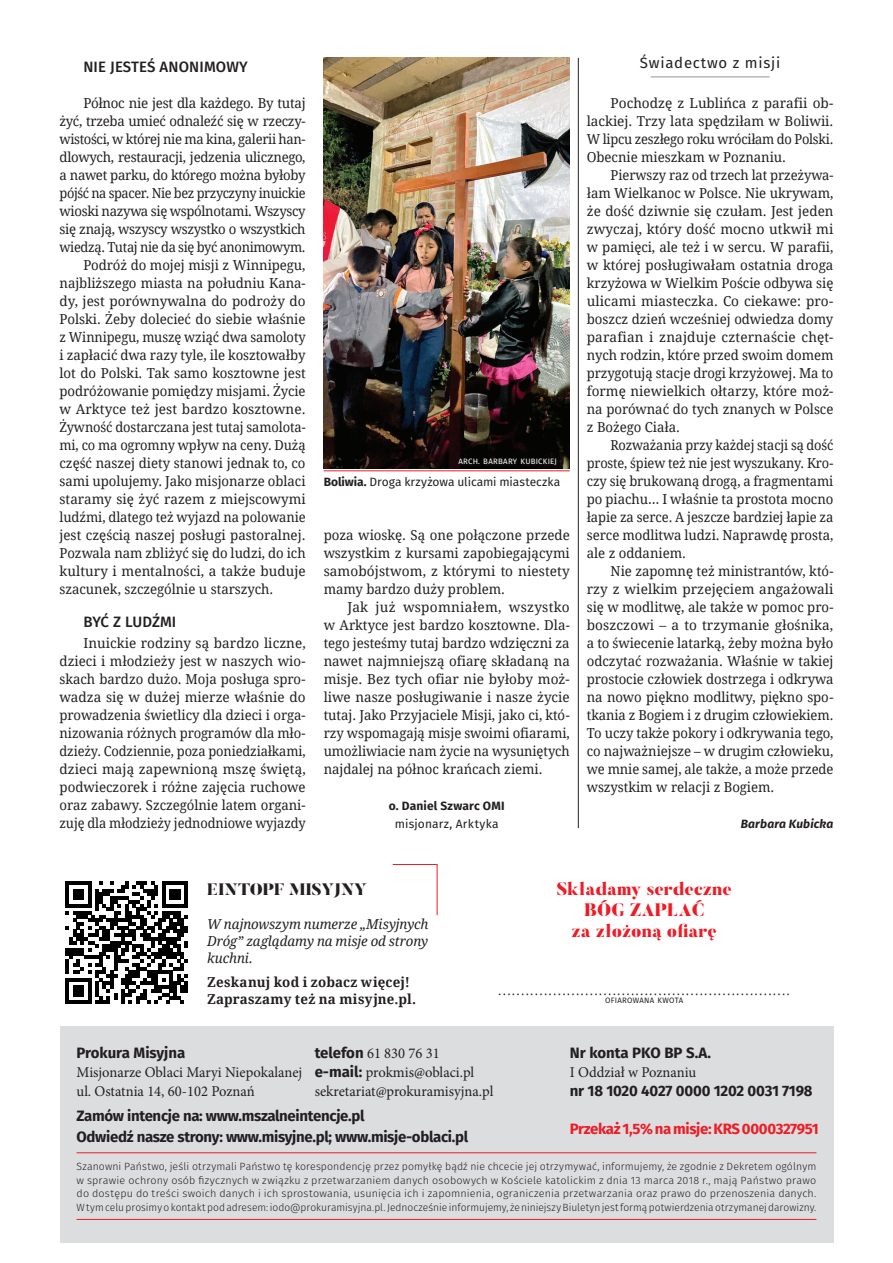
<style>
.page{position:relative;width:893px;height:1263px;background:#fff}
.page>*{position:absolute;margin:0;border:0;box-sizing:border-box;transform-origin:0 0}
.Tytuł_ofiara{font:900 18px/21px "Butler";color:#ee1c26;text-align:center}
.Tytuł_QR{font:900 16.5px "Butler";color:#231f20}
.t1{font:15px/18.8px "Minion Pro";color:#231f20}
.t2{font:700 15px "Fira Sans";letter-spacing:-.02em;color:#231f20}
.t3{font:700 15px "Fira Sans";letter-spacing:-.02em;color:#ee1c26}
.t4{font:700 15px "Fira Sans";color:#231f20}
._09_srodtytul{font:500 15px "Fira Sans";letter-spacing:.01em;color:#231f20}
.Nadtytuł{font:15px "Fira Sans";letter-spacing:.05em;color:#231f20}
._09_srodtytul-2{font:500 15px "Fira Sans";letter-spacing:-.015em;color:#231f20}
._01_body_tekst{font:13.65px/18px "Droid Serif";letter-spacing:-.005em;color:#231f20;text-align:justify}
._01_body_tekst-2{font:13.65px/18px "Droid Serif";letter-spacing:-.005em;color:#231f20;text-align:justify;scale:.96 1}
._01_body_tekst-3{font:13.65px/18px "Droid Serif";letter-spacing:-.005em;color:#231f20;text-align:justify;scale:.95 1}
._01_body_tekst-4{font:13.65px/18px "Droid Serif";letter-spacing:-.005em;color:#231f20;text-align:justify;scale:.93 1}
._24_notka_QR_kod{font:italic 13.65px/17px "Droid Serif";letter-spacing:-.01em;color:#231f20;text-align:justify}
._24_notka_QR_kod-2{font:700 13.65px/17px "Droid Serif";letter-spacing:.015em;color:#231f20}
.Kropki_w_podziękowan{font:12px "Droid Serif";color:#231f20}
.Podpis_zdjęcia{font:12px "Fira Sans";color:#231f20}
.Autor_tekstu{font:700 12px "Fira Sans";letter-spacing:.015em;color:#231f20}
.Autor_tekstu-2{font:12px "Fira Sans";letter-spacing:.02em;color:#231f20}
.Autor_tekstu-3{font:italic 700 12px "Fira Sans";letter-spacing:.015em;color:#231f20}
.t5{font:300 10.5px/13.5px "Fira Sans";color:#231f20;text-align:justify}
._23_autor_zdjecia{font:7.8px "Fira Sans";letter-spacing:.035em;color:#fff}
._23_autor_zdjecia-2{font:7.8px "Fira Sans";letter-spacing:.03em;color:#231f20}
.s1{font-weight:700}
.s2{font-family:"Fira Sans";font-weight:700}
</style>
<div class="page">
<div style="left:60px;top:1026px;width:773px;height:216px;background:#dcdddf"></div>
<hr style="left:77px;top:1152px;width:739px;height:1px;background:#ee1c26">
<hr style="left:77px;top:1219px;width:739px;height:1px;background:#ee1c26">
<img style="left:323px;top:58px;width:247px;height:410px">
<svg style="left:65px;top:881px;width:123px;height:123px"></svg>
<svg style="left:392px;top:864px;width:46px;height:52px"></svg>
<hr style="left:324px;top:470px;width:246px;height:1px;background:#ee1c26">
<hr style="left:651px;top:77px;width:119px;height:1px;background:#939598">
<hr style="left:578px;top:58px;width:1px;height:770px;background:#231f20">
<div style="left:458px;top:459px;width:100px;height:8px;background:#0c0b09"></div>
<p class="_09_srodtytul" style="left:83px;top:55px;width:166px">NIE JESTEŚ ANONIMOWY</p>
<p class="_01_body_tekst" style="left:60px;top:94px;width:248px;text-indent:24px">Północ nie jest dla każdego. By tutaj żyć, trzeba umieć odnaleźć się w rzeczy&shy;wistości, w której nie ma kina, galerii han&shy;dlowych, restauracji, jedzenia ulicznego, a nawet parku, do którego można byłoby pójść na spacer. Nie bez przyczyny inuickie wioski nazywa się wspólnotami. Wszyscy się znają, wszyscy wszystko o wszystkich wiedzą. Tutaj nie da się być anonimowym.</p>
<p class="_01_body_tekst-2" style="left:60px;top:256px;width:258px;text-indent:24px">Podróż do mojej misji z Winnipegu, najbliższego miasta na południu Kana&shy;dy, jest porównywalna do podroży do Polski. Żeby dolecieć do siebie właśnie z Winnipegu, muszę wziąć dwa samoloty i zapłacić dwa razy tyle, ile kosztowałby lot do Polski. Tak samo kosztowne jest podróżowanie pomiędzy misjami. Życie w Arktyce też jest bardzo kosztowne.<br>Żywność dostarczana jest tutaj samolota&shy;mi, co ma ogromny wpływ na ceny. Dużą część naszej diety stanowi jednak to, co sami upolujemy. Jako misjonarze oblaci staramy się żyć razem z miejscowymi ludźmi, dlatego też wyjazd na polowanie jest częścią naszej posługi pastoralnej.<br>Pozwala nam zbliżyć się do ludzi, do ich kultury i mentalności, a także buduje szacunek, szczególnie u starszych.</p>
<p class="_09_srodtytul-2" style="left:83px;top:610px;width:94px">BYĆ Z LUDŹMI</p>
<p class="_01_body_tekst" style="left:60px;top:634px;width:248px;text-indent:24px">Inuickie rodziny są bardzo liczne, dzieci i młodzieży jest w naszych wio&shy;skach bardzo dużo. Moja posługa spro&shy;wadza się w dużej mierze właśnie do prowadzenia świetlicy dla dzieci i orga&shy;nizowania różnych programów dla mło&shy;dzieży. Codziennie, poza poniedziałkami, dzieci mają zapewnioną mszę świętą, podwieczorek i różne zajęcia ruchowe oraz zabawy. Szczególnie latem organi&shy;zuję dla młodzieży jednodniowe wyjazdy</p>
<p class="_23_autor_zdjecia" style="left:458px;top:456px;width:100px">ARCH. BARBARY KUBICKIEJ</p>
<p class="Podpis_zdjęcia" style="left:324px;top:473px;width:238px"><span class="s1">Boliwia.</span> Droga krzyżowa ulicami miasteczka</p>
<p class="_01_body_tekst" style="left:324px;top:526px;width:248px">poza wioskę. Są one połączone przede wszystkim z kursami zapobiegającymi samobójstwom, z którymi to niestety mamy bardzo duży problem.</p>
<p class="_01_body_tekst" style="left:324px;top:598px;width:248px;text-indent:24px">Jak już wspomniałem, wszystko w Arktyce jest bardzo kosztowne. Dla&shy;tego jesteśmy tutaj bardzo wdzięczni za nawet najmniejszą ofiarę składaną na misje. Bez tych ofiar nie byłoby moż&shy;liwe nasze posługiwanie i nasze życie tutaj. Jako Przyjaciele Misji, jako ci, któ&shy;rzy wspomagają misje swoimi ofiarami, umożliwiacie nam życie na wysuniętych najdalej na północ krańcach ziemi.</p>
<p class="Autor_tekstu" style="left:389px;top:796px;width:117px">o. Daniel Szwarc OMI</p>
<p class="Autor_tekstu-2" style="left:395px;top:815px;width:105px">misjonarz, Arktyka</p>
<p class="Nadtytuł" style="left:640px;top:51px;width:142px">Świadectwo z misji</p>
<p class="_01_body_tekst" style="left:587px;top:94px;width:248px;text-indent:24px">Pochodzę z Lublińca z parafii ob&shy;lackiej. Trzy lata spędziłam w Boliwii.<br>W lipcu zeszłego roku wróciłam do Polski.<br>Obecnie mieszkam w Poznaniu.</p>
<p class="_01_body_tekst-3" style="left:587px;top:166px;width:261px;text-indent:24px">Pierwszy raz od trzech lat przeżywa&shy;łam Wielkanoc w Polsce. Nie ukrywam, że dość dziwnie się czułam. Jest jeden zwyczaj, który dość mocno utkwił mi w pamięci, ale też i w sercu. W parafii, w której posługiwałam ostatnia droga krzyżowa w Wielkim Poście odbywa się ulicami miasteczka. Co ciekawe: pro&shy;boszcz dzień wcześniej odwiedza domy parafian i znajduje czternaście chęt&shy;nych rodzin, które przed swoim domem przygotują stacje drogi krzyżowej. Ma to formę niewielkich ołtarzy, które moż&shy;na porównać do tych znanych w Polsce z Bożego Ciała.</p>
<p class="_01_body_tekst-4" style="left:587px;top:436px;width:267px;text-indent:24px">Rozważania przy każdej stacji są dość proste, śpiew też nie jest wyszukany. Kro&shy;czy się brukowaną drogą, a fragmentami po piachu… I właśnie ta prostota mocno łapie za serce. A jeszcze bardziej łapie za serce modlitwa ludzi. Naprawdę prosta, ale z oddaniem.</p>
<p class="_01_body_tekst-2" style="left:587px;top:562px;width:258px;text-indent:24px">Nie zapomnę też ministrantów, któ&shy;rzy z wielkim przejęciem angażowali się w modlitwę, ale także w pomoc pro&shy;boszczowi – a to trzymanie głośnika, a to świecenie latarką, żeby można było odczytać rozważania. Właśnie w takiej prostocie człowiek dostrzega i odkrywa na nowo piękno modlitwy, piękno spo&shy;tkania z Bogiem i z drugim człowiekiem.<br>To uczy także pokory i odkrywania tego, co najważniejsze – w drugim człowieku, we mnie samej, ale także, a może przede wszystkim w relacji z Bogiem.</p>
<p class="Autor_tekstu-3" style="left:741px;top:814px;width:94px">Barbara Kubicka</p>
<p class="Tytuł_QR" style="left:207px;top:879px;width:161px">EINTOPF MISYJNY</p>
<p class="_24_notka_QR_kod" style="left:207px;top:916px;width:223px">W najnowszym numerze „Misyjnych Dróg” zaglądamy na misje od strony kuchni.</p>
<p class="_24_notka_QR_kod-2" style="left:207px;top:974px;width:211px">Zeskanuj kod i zobacz więcej!<br>Zapraszamy też na misyjne.pl.</p>
<p class="Tytuł_ofiara" style="left:557px;top:879px;width:177px">Składamy serdeczne<br>BÓG ZAPŁAĆ<br>za złożoną ofiarę</p>
<p class="Kropki_w_podziękowan" style="left:498px;top:983px;width:293px">................................................................</p>
<p class="_23_autor_zdjecia-2" style="left:605px;top:995px;width:80px">OFIAROWANA KWOTA</p>
<p class="t4" style="left:77px;top:1040px;width:110px">Prokura Misyjna</p>
<p class="t1" style="left:77px;top:1063px;width:227px">Misjonarze Oblaci Maryi Niepokalanej ul. Ostatnia 14, 60-102 Poznań</p>
<p class="t2" style="left:77px;top:1124px;width:393px">Odwiedź nasze strony: www.misyjne.pl; www.misje-oblaci.pl</p>
<p class="t1" style="left:315px;top:1044px;width:180px"><span class="s2">telefon</span> 61 830 76 31<br><span class="s2">e-mail:</span> prokmis@oblaci.pl sekretariat@prokuramisyjna.pl</p>
<p class="t4" style="left:570px;top:1040px;width:143px">Nr konta PKO BP S.A.</p>
<p class="t1" style="left:570px;top:1063px;width:128px">I Oddział w Poznaniu</p>
<p class="t2" style="left:570px;top:1078px;width:244px">nr 18 1020 4027 0000 1202 0031 7198</p>
<p class="t2" style="left:77px;top:1103px;width:289px">Zamów intencje na: www.mszalneintencje.pl</p>
<p class="t3" style="left:570px;top:1116px;width:250px">Przekaż 1,5% na misje: KRS 0000327951</p>
<p class="t5" style="left:77px;top:1160px;width:741px">Szanowni Państwo, jeśli otrzymali Państwo tę korespondencję przez pomyłkę bądź nie chcecie jej otrzymywać, informujemy, że zgodnie z Dekretem ogólnym w sprawie ochrony osób fizycznych w związku z przetwarzaniem danych osobowych w Kościele katolickim z dnia 13 marca 2018 r., mają Państwo prawo do dostępu do treści swoich danych i ich sprostowania, usunięcia ich i zapomnienia, ograniczenia przetwarzania oraz prawo do przenoszenia danych.<br>W tym celu prosimy o kontakt pod adresem: iodo@prokuramisyjna.pl. Jednocześnie informujemy, że niniejszy Biuletyn jest formą potwierdzenia otrzymanej darowizny.</p>
</div>
